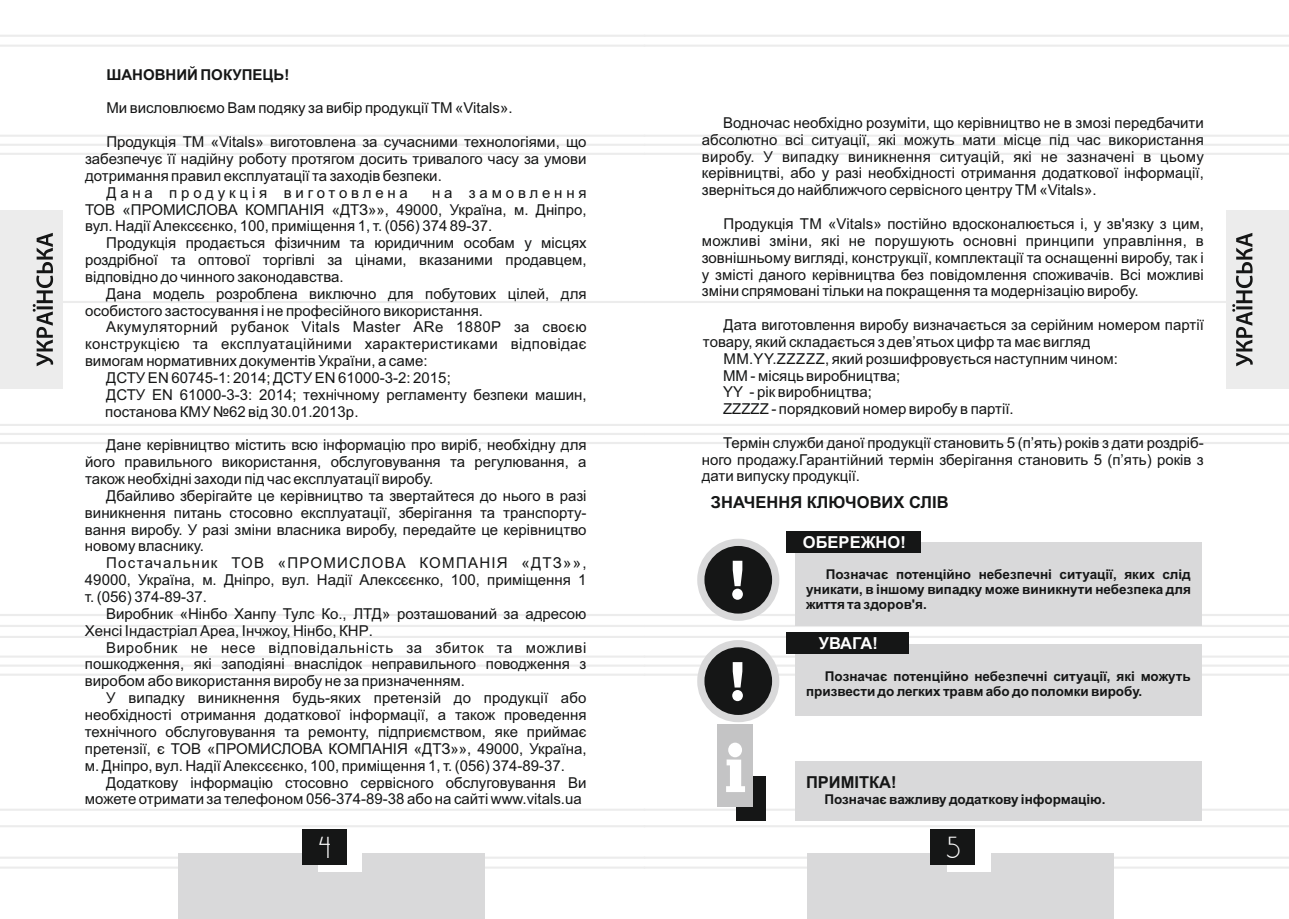
<style>
.page{position:relative;width:1289px;height:919px;background:#fff}
.page>*{position:absolute;margin:0;border:0;box-sizing:border-box;transform-origin:0 0}
.t1{font:26.25px "DS Standart Cyr";color:#fff}
.t2{font:700 16.5px "Arial";color:#151616}
.t3{font:700 16.5px "Arial";color:#fff}
.t4{font:15px/16.8px "Arial";color:#151616;text-align:justify}
.t5{font:15px "Arial";letter-spacing:.025em;color:#151616}
.t6{font:15px "Arial";letter-spacing:.085em;color:#151616}
.t7{font:15px "Arial";letter-spacing:.255em;color:#151616}
.t8{font:700 15px "Arial";color:#151616}
.t9{font:700 13.5px/15.1px "Arial";color:#151616}
</style>
<div class="page">
<hr style="left:644px;top:135px;width:644px;height:2px;background:#ececec">
<hr style="left:644px;top:153px;width:644px;height:2px;background:#ececec">
<hr style="left:644px;top:424px;width:644px;height:2px;background:#ececec">
<hr style="left:644px;top:442px;width:644px;height:2px;background:#ececec">
<hr style="left:644px;top:614px;width:644px;height:2px;background:#ececec">
<hr style="left:644px;top:635px;width:644px;height:3px;background:#ececec">
<hr style="left:644px;top:655px;width:644px;height:2px;background:#ececec">
<hr style="left:644px;top:856px;width:644px;height:2px;background:#ececec">
<hr style="left:644px;top:866px;width:644px;height:2px;background:#ececec">
<hr style="left:644px;top:35px;width:644px;height:2px;background:#ececec">
<hr style="left:644px;top:45px;width:644px;height:2px;background:#ececec">
<hr style="left:644px;top:808px;width:644px;height:2px;background:#ececec">
<hr style="left:644px;top:825px;width:644px;height:2px;background:#ececec">
<hr style="left:644px;top:301px;width:644px;height:2px;background:#ececec">
<hr style="left:0;top:135px;width:644px;height:2px;background:#ececec">
<hr style="left:0;top:144px;width:1288px;height:2px;background:#ececec">
<hr style="left:0;top:153px;width:644px;height:2px;background:#ececec">
<hr style="left:0;top:424px;width:644px;height:2px;background:#ececec">
<hr style="left:0;top:433px;width:1288px;height:2px;background:#ececec">
<hr style="left:0;top:442px;width:644px;height:2px;background:#ececec">
<hr style="left:0;top:614px;width:644px;height:2px;background:#ececec">
<svg style="left:0;top:623px;width:1288px;height:4px"></svg>
<hr style="left:0;top:635px;width:644px;height:3px;background:#ececec">
<hr style="left:0;top:655px;width:644px;height:2px;background:#ececec">
<hr style="left:0;top:856px;width:644px;height:2px;background:#ececec">
<hr style="left:0;top:866px;width:644px;height:2px;background:#ececec">
<hr style="left:0;top:35px;width:644px;height:2px;background:#ececec">
<hr style="left:0;top:45px;width:644px;height:2px;background:#ececec">
<hr style="left:0;top:808px;width:644px;height:2px;background:#ececec">
<hr style="left:0;top:825px;width:644px;height:2px;background:#ececec">
<hr style="left:0;top:301px;width:644px;height:2px;background:#ececec">
<div style="left:178px;top:853px;width:307px;height:65px;background:#d9d9da"></div>
<div style="left:318px;top:832px;width:44px;height:39px;background:#fff"></div>
<div style="left:301px;top:829px;width:45px;height:36px;background:#151616"></div>
<div style="left:0;top:210px;width:62px;height:179px;background:#ececec"></div>
<svg style="left:33px;top:233px;width:20px;height:133px"></svg>
<div style="left:807px;top:853px;width:306px;height:65px;background:#d9d9da"></div>
<div style="left:946px;top:832px;width:44px;height:39px;background:#fff"></div>
<div style="left:930px;top:829px;width:45px;height:36px;background:#151616"></div>
<div style="left:1226px;top:210px;width:62px;height:179px;background:#ececec"></div>
<svg style="left:1232px;top:233px;width:20px;height:133px"></svg>
<div style="left:697px;top:640px;width:82px;height:82px;border:14px solid #d9d9da;border-radius:50%"></div>
<div style="left:704px;top:647px;width:68px;height:68px;background:#151616;border-radius:50%"></div>
<svg style="left:0;top:662px;width:1288px;height:39px"></svg>
<div style="left:794px;top:643px;width:407px;height:72px;background:#d9d9da"></div>
<div style="left:786px;top:632px;width:122px;height:22px;background:#151616"></div>
<div style="left:736px;top:776px;width:29px;height:44px;background:#151616"></div>
<div style="left:717px;top:724px;width:36px;height:83px;background:#c4c4c5"></div>
<svg style="left:726px;top:742px;width:19px;height:50px"></svg>
<div style="left:794px;top:760px;width:407px;height:60px;background:#d9d9da"></div>
<div style="left:697px;top:538px;width:82px;height:82px;border:14px solid #d9d9da;border-radius:50%"></div>
<div style="left:704px;top:546px;width:68px;height:67px;background:#151616;border-radius:50%"></div>
<svg style="left:732px;top:560px;width:11px;height:39px"></svg>
<div style="left:794px;top:542px;width:407px;height:84px;background:#d9d9da"></div>
<div style="left:786px;top:531px;width:134px;height:21px;background:#151616"></div>
<p class="t8" style="left:106px;top:69px;width:184px">ШАНОВНИЙ ПОКУПЕЦЬ!</p>
<p class="t4" style="left:106px;top:101px;width:407px">Ми висловлюємо Вам подяку за вибір продукції ТМ «Vitals».</p>
<p class="t4" style="left:106px;top:135px;width:482px">Продукція ТМ «Vitals» виготовлена за сучасними технологіями, що</p>
<p class="t4" style="left:85px;top:152px;width:503px">забезпечує її надійну роботу протягом досить тривалого часу за умови</p>
<p class="t4" style="left:85px;top:168px;width:358px">дотримання правил експлуатації та заходів безпеки.</p>
<p class="t7" style="left:106px;top:187px;width:303px">Дана продукція виготовлена</p>
<p class="t4" style="left:85px;top:185px;width:503px;text-indent:347px">на замовлення ТОВ «ПРОМИСЛОВА КОМПАНІЯ «ДТЗ»», 49000, Україна, м. Дніпро, вул. Надії Алексєєнко, 100, приміщення 1, т. (056) 374 89-37.</p>
<p class="t4" style="left:85px;top:236px;width:503px;text-indent:21px">Продукція продається фізичним та юридичним особам у місцях роздрібної та оптової торгівлі за цінами, вказаними продавцем, відповідно до чинного законодавства.</p>
<p class="t4" style="left:85px;top:286px;width:503px;text-indent:21px">Дана модель розроблена виключно для побутових цілей, для особистого застосування і не професійного використання.</p>
<p class="t5" style="left:106px;top:321px;width:482px">Акумуляторний рубанок Vitals Master АRe 1880Р за своєю</p>
<p class="t5" style="left:85px;top:338px;width:503px">конструкцією та експлуатаційними характеристиками відповідає</p>
<p class="t4" style="left:85px;top:354px;width:344px">вимогам нормативних документів України, а саме:</p>
<p class="t4" style="left:106px;top:371px;width:346px">ДСТУ EN 60745-1: 2014; ДСТУ EN 61000-3-2: 2015;</p>
<p class="t4" style="left:106px;top:387px;width:482px">ДСТУ EN 61000-3-3: 2014; технічному регламенту безпеки машин,</p>
<p class="t4" style="left:105px;top:404px;width:255px">постанова КМУ №62 від 30.01.2013р.</p>
<p class="t4" style="left:85px;top:438px;width:503px;text-indent:21px">Дане керівництво містить всю інформацію про виріб, необхідну для його правильного використання, обслуговування та регулювання, а також необхідні заходи під час експлуатації виробу.</p>
<p class="t4" style="left:106px;top:488px;width:482px">Дбайливо зберігайте це керівництво та звертайтеся до нього в разі</p>
<p class="t4" style="left:85px;top:505px;width:503px">виникнення питань стосовно експлуатації, зберігання та транспорту-</p>
<p class="t4" style="left:85px;top:522px;width:503px">вання виробу. У разі зміни власника виробу, передайте це керівництво</p>
<p class="t4" style="left:85px;top:539px;width:121px">новому власнику.</p>
<p class="t6" style="left:106px;top:557px;width:159px">Постачальник ТОВ</p>
<p class="t6" style="left:278px;top:557px;width:310px">«ПРОМИСЛОВА КОМПАНІЯ «ДТЗ» ,</p>
<p class="t4" style="left:85px;top:556px;width:503px;text-align:left;text-indent:488px">»<br>49000, Україна, м. Дніпро, вул. Надії Алексєєнко, 100, приміщення 1 т. (056) 374-89-37.</p>
<p class="t4" style="left:85px;top:606px;width:503px;text-indent:21px">Виробник «Нінбо Ханпу Тулс Ко., ЛТД» розташований за адресою<br>Хенсі Індастріал Ареа, Інчжоу, Нінбо, КНР.</p>
<p class="t4" style="left:85px;top:640px;width:503px;text-indent:21px">Виробник не несе відповідальність за збиток та можливі пошкодження, які заподіяні внаслідок неправильного поводження з виробом або використання виробу не за призначенням.</p>
<p class="t4" style="left:85px;top:690px;width:503px;text-indent:21px">У випадку виникнення будь-яких претензій до продукції або необхідності отримання додаткової інформації, а також проведення технічного обслуговування та ремонту, підприємством, яке приймає претензії, є ТОВ ПРОМИСЛОВА КОМПАНІЯ «ДТЗ» , 49000, Україна,</p>
<p class="t4" style="left:207px;top:741px;width:10px">«</p>
<p class="t4" style="left:459px;top:741px;width:10px">»</p>
<p class="t4" style="left:85px;top:758px;width:481px">м. Дніпро, вул. Надії Алексєєнко, 100, приміщення 1, т. (056) 374-89-37.</p>
<p class="t4" style="left:106px;top:775px;width:482px">Додаткову інформацію стосовно сервісного обслуговування Ви</p>
<p class="t4" style="left:85px;top:792px;width:498px">можете отримати за телефоном 056-374-89-38 або на сайті www.vitals.ua</p>
<p class="t4" style="left:702px;top:115px;width:503px;text-indent:21px">Водночас необхідно розуміти, що керівництво не в змозі передбачити абсолютно всі ситуації, які можуть мати місце під час використання виробу. У випадку виникнення ситуацій, які не зазначені в цьому керівництві, або у разі необхідності отримання додаткової інформації, зверніться до найближчого сервісного центру ТМ «Vitals».</p>
<p class="t4" style="left:702px;top:217px;width:503px;text-indent:22px">Продукція ТМ «Vitals» постійно вдосконалюється і, у зв'язку з цим, можливі зміни, які не порушують основні принципи управління, в зовнішньому вигляді, конструкції, комплектації та оснащенні виробу, так і у змісті даного керівництва без повідомлення споживачів. Всі можливі зміни спрямовані тільки на покращення та модернізацію виробу.</p>
<p class="t4" style="left:723px;top:318px;width:482px">Дата виготовлення виробу визначається за серійним номером партії</p>
<p class="t4" style="left:703px;top:335px;width:389px">товару, який складається з дев’ятьох цифр та має вигляд</p>
<p class="t4" style="left:723px;top:351px;width:396px">MM.YY.ZZZZZ, який розшифровується наступним чином:</p>
<p class="t4" style="left:723px;top:368px;width:179px">MM - місяць виробництва;</p>
<p class="t4" style="left:723px;top:385px;width:150px">YY - рік виробництва;</p>
<p class="t4" style="left:723px;top:402px;width:292px">ZZZZZ - порядковий номер виробу в партії.</p>
<p class="t4" style="left:701px;top:435px;width:503px;text-indent:21px">Термін служби даної продукції становить 5 (п’ять) років з дати роздріб&shy;ного продажу.Гарантійний термін зберігання становить 5 (п’ять) років з дати випуску продукції.</p>
<p class="t2" style="left:711px;top:495px;width:239px">ЗНАЧЕННЯ КЛЮЧОВИХ СЛІВ</p>
<p class="t3" style="left:803px;top:536px;width:104px">ОБЕРЕЖНО!</p>
<p class="t9" style="left:806px;top:567px;width:386px;text-align:justify;text-indent:20px">Позначає потенційно небезпечні ситуації, яких слід уникати, в іншому випадку може виникнути небезпека для життя та здоров'я.</p>
<p class="t3" style="left:818px;top:637px;width:60px">УВАГА!</p>
<p class="t9" style="left:806px;top:669px;width:386px;text-indent:19px">Позначає потенційно небезпечні ситуації, які можуть призвести до легких травм або до поломки виробу.</p>
<p class="t2" style="left:806px;top:776px;width:92px">ПРИМІТКА!</p>
<p class="t9" style="left:824px;top:793px;width:283px">Позначає важливу додаткову інформацію.</p>
<h1 class="t1" style="left:319px;top:836px;width:13px">4</h1>
<h1 class="t1" style="left:946px;top:836px;width:15px">5</h1>
</div>
